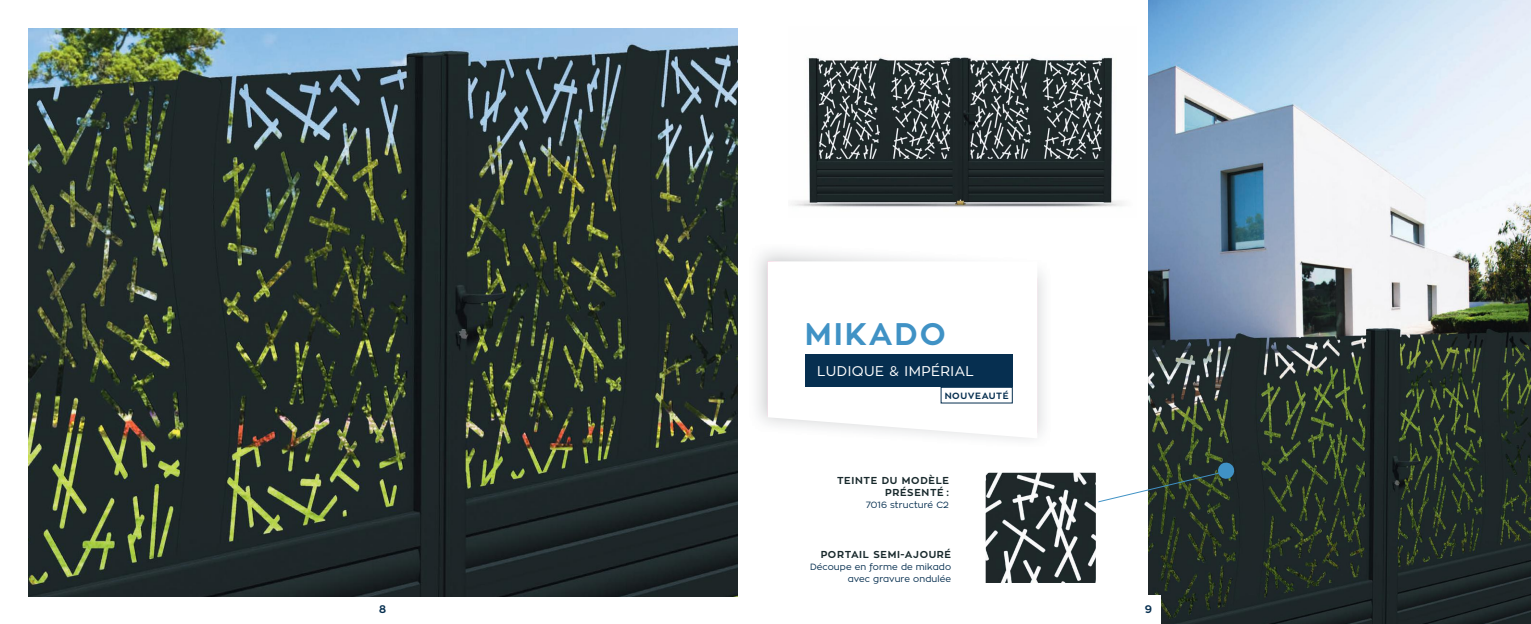
<style>
.page{position:relative;width:1531px;height:624px;background:#fff}
.page>*{position:absolute;margin:0;border:0;box-sizing:border-box;transform-origin:0 0}
.t1{font:700 31px "Zona Pro";letter-spacing:.065em;color:#4092c5}
.t2{font:14px "Zona Pro";letter-spacing:.035em;color:#fff}
.t3{font:700 11px "Zona Pro";color:#062f50}
.t4{font:700 10px/12px "Zona Pro";letter-spacing:.065em;color:#18292c;text-align:right}
.t5{font:9px/12px "Zona Pro";letter-spacing:.015em;color:#062f50;text-align:right}
.t6{font:700 9px "Zona Pro";letter-spacing:.065em;color:#062f50}
</style>
<div class="page">
<img style="left:1148px;top:0;width:383px;height:624px">
<svg style="left:1098px;top:461px;width:137px;height:43px"></svg>
<img style="left:987px;top:474px;width:107px;height:107px">
<div style="left:983px;top:470px;width:115px;height:115px;border:3px solid #fff"></div>
<svg style="left:768px;top:261px;width:262px;height:177px"></svg>
<div style="left:805px;top:355px;width:207px;height:32px;background:#062f50"></div>
<div style="left:941px;top:387px;width:71px;height:16px;border:1px solid #062f50"></div>
<img style="left:792px;top:57px;width:331px;height:150px">
<div style="left:1137px;top:595px;width:23px;height:29px;background:#fff"></div>
<img style="left:28px;top:28px;width:709px;height:568px">
<h1 class="t1" style="left:805px;top:314px;width:142px">MIKADO</h1>
<h2 class="t2" style="left:817px;top:362px;width:158px">LUDIQUE &amp; IMPÉRIAL</h2>
<p class="t6" style="left:945px;top:390px;width:65px">NOUVEAUTÉ</p>
<p class="t4" style="left:837px;top:474px;width:113px">TEINTE DU MODÈLE<br>PRÉSENTÉ :</p>
<p class="t5" style="left:866px;top:498px;width:85px">7016 structuré C2</p>
<p class="t4" style="left:821px;top:548px;width:132px">PORTAIL SEMI-AJOURÉ</p>
<p class="t5" style="left:810px;top:560px;width:143px">Découpe en forme de mikado avec gravure ondulée</p>
<p class="t3" style="left:379px;top:601px;width:8px">8</p>
<p class="t3" style="left:1145px;top:602px;width:9px">9</p>
</div>
